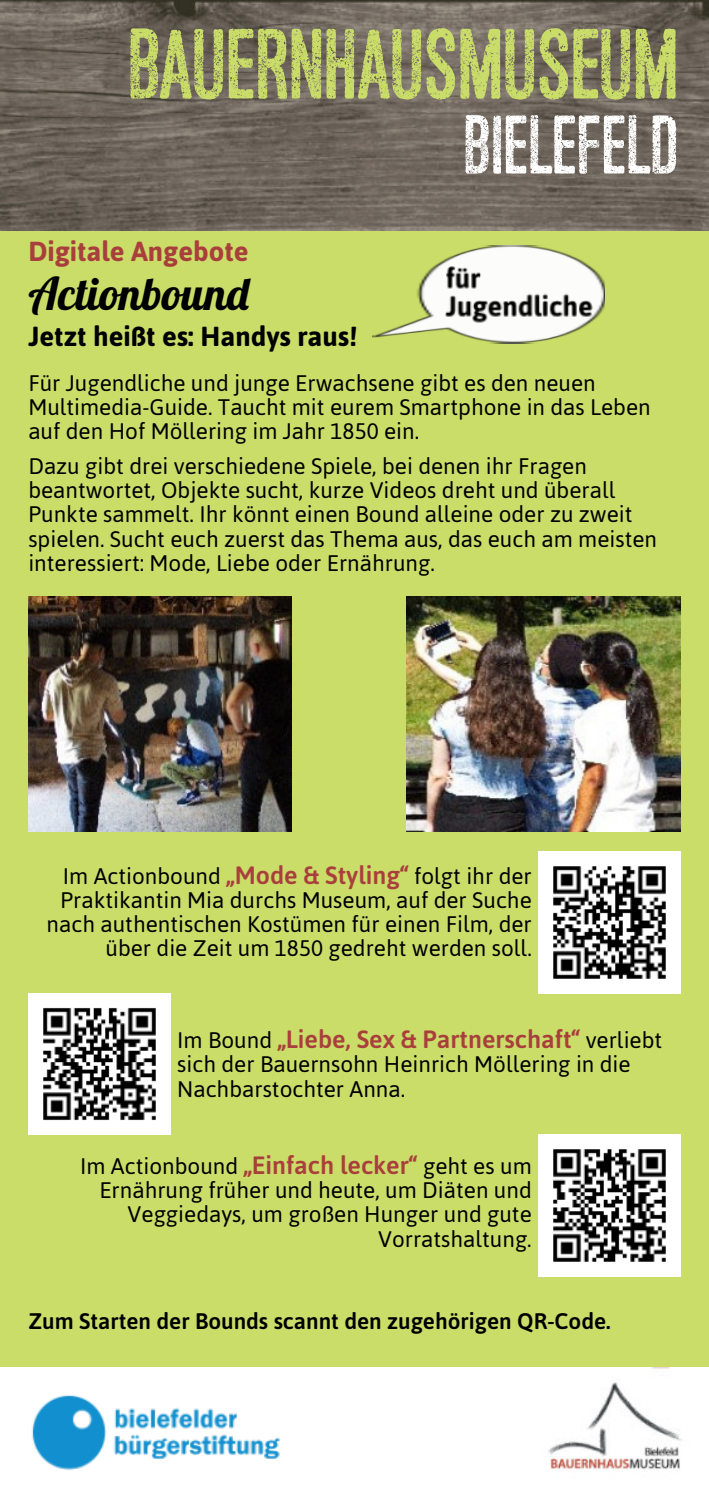
<style>
.page{position:relative;width:709px;height:1503px;background:#fff}
.page>*{position:absolute;margin:0;border:0;box-sizing:border-box;transform-origin:0 0}
.t1{font:90px "Asfalto";color:#cadd69}
.t2{font:75px "Asfalto";color:#fff}
.t3{font:45px "Lobster";color:#000}
.t4{font:700 27.5px "Asap";color:#000}
.t5{font:700 27.5px "Asap";color:#a93f3c}
.t6{font:500 25px "Asap";color:#a93f3c}
.t7{font:22.5px/24.2px "Asap";color:#000}
.t8{font:500 22.5px "Asap";color:#000}
.s1{font-weight:500;font-size:25px;color:#a93f3c}
.s2{font-weight:400;font-size:22.5px;color:#000}
</style>
<div class="page">
<div style="left:0;top:231px;width:709px;height:1136px;background:#cadd69"></div>
<img style="left:0;top:0;width:709px;height:231px">
<img style="left:539px;top:851px;width:141px;height:142px">
<img style="left:28px;top:596px;width:263px;height:235px">
<img style="left:406px;top:596px;width:274px;height:235px">
<img style="left:372px;top:245px;width:232px;height:99px">
<img style="left:445px;top:266px;width:147px;height:56px">
<img style="left:548px;top:1367px;width:133px;height:103px">
<img style="left:32px;top:1395px;width:248px;height:75px">
<img style="left:28px;top:993px;width:142px;height:141px">
<img style="left:539px;top:1134px;width:141px;height:142px">
<h1 class="t1" style="left:130px;top:31px;width:552px">BAUERNHAUSMUSEUM</h1>
<h2 class="t2" style="left:465px;top:117px;width:217px">BIELEFELD</h2>
<p class="t5" style="left:28px;top:233px;width:222px">Digitale Angebote</p>
<h3 class="t3" style="left:28px;top:265px;width:222px">Actionbound</h3>
<p class="t4" style="left:28px;top:318px;width:330px">Jetzt heißt es: Handys raus!</p>
<p class="t7" style="left:28px;top:370px;width:624px">Für Jugendliche und junge Erwachsene gibt es den neuen<br>Multimedia-Guide. Taucht mit eurem Smartphone in das Leben auf den Hof Möllering im Jahr 1850 ein.</p>
<p class="t7" style="left:28px;top:453px;width:630px">Dazu gibt drei verschiedene Spiele, bei denen ihr Fragen beantwortet, Objekte sucht, kurze Videos dreht und überall Punkte sammelt. Ihr könnt einen Bound alleine oder zu zweit spielen. Sucht euch zuerst das Thema aus, das euch am meisten interessiert: Mode, Liebe oder Ernährung.</p>
<p class="t7" style="left:47px;top:862px;width:486px;text-align:right">Im Actionbound <span class="s1">„Mode &amp; Styling“</span> folgt ihr der Praktikantin Mia durchs Museum, auf der Suche nach authentischen Kostümen für einen Film, der über die Zeit um 1850 gedreht werden soll.</p>
<p class="t6" style="left:177px;top:1022px;width:486px"><span class="s2">Im Bound</span> „Liebe, Sex &amp; Partnerschaft“ <span class="s2">verliebt</span></p>
<p class="t7" style="left:177px;top:1051px;width:455px">sich der Bauernsohn Heinrich Möllering in die<br>Nachbarstochter Anna.</p>
<p class="t7" style="left:80px;top:1152px;width:453px;text-align:right">Im Actionbound <span class="s1">„Einfach lecker“</span> geht es um Ernährung früher und heute, um Diäten und Veggiedays, um großen Hunger und gute Vorratshaltung.</p>
<p class="t8" style="left:28px;top:1306px;width:584px">Zum Starten der Bounds scannt den zugehörigen QR-Code.</p>
</div>
